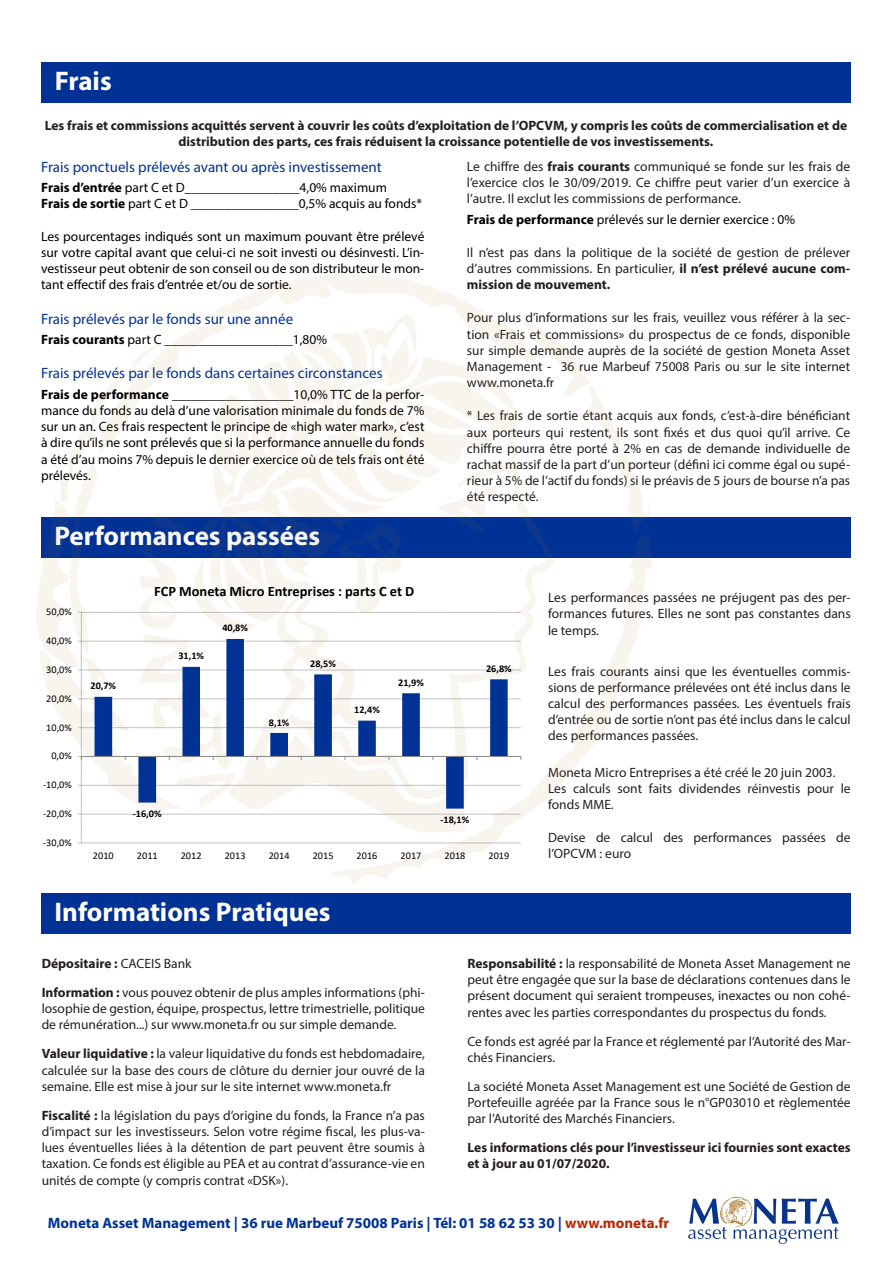
<style>
.page{position:relative;width:893px;height:1263px;background:#fff}
.page>*{position:absolute;margin:0;border:0;box-sizing:border-box;transform-origin:0 0}
.t1{font:700 27px "Myriad Pro";color:#fff}
.t2{font:15px "Myriad Pro";color:#003296}
.t3{font:700 15px "Myriad Pro";color:#003296}
.t4{font:700 14.4px "Calibri";color:#000}
.t5{font:13.5px/16.2px "Myriad Pro";color:#231f20;text-align:justify}
.t6{font:13.5px/16.2px "Myriad Pro";color:#000;text-align:justify}
.t7{font:700 13.5px/16.2px "Myriad Pro";color:#231f20}
.t8{font:10.2px "Calibri";color:#000}
.t9{font:700 10.2px "Calibri";color:#000}
.s1{font-weight:700}
.s2{font-weight:400}
.s3{color:#bf2500}
</style>
<div class="page">
<div style="left:42px;top:63px;width:809px;height:40px;background:#003296"></div>
<div style="left:42px;top:517px;width:809px;height:41px;background:#003296"></div>
<div style="left:42px;top:893px;width:809px;height:40px;background:#003296"></div>
<svg style="left:688px;top:1196px;width:151px;height:48px"></svg>
<svg style="left:331px;top:844px;width:161px;height:40px"></svg>
<svg style="left:37px;top:274px;width:616px;height:570px"></svg>
<p class="t1" style="left:55px;top:64px;width:59px">Frais</p>
<p class="t7" style="left:45px;top:117px;width:804px;text-align:center">Les frais et commissions acquittés servent à couvrir les coûts d’exploitation de l’OPCVM, y compris les coûts de commercialisation et de distribution des parts, ces frais réduisent la croissance potentielle de vos investissements.</p>
<p class="t2" style="left:41px;top:157px;width:342px">Frais ponctuels prélevés avant ou après investissement</p>
<p class="t6" style="left:41px;top:179px;width:347px"><span class="s1">Frais d’entrée</span> part C et D_________________4,0% maximum</p>
<p class="t6" style="left:41px;top:196px;width:382px"><span class="s1">Frais de sortie</span> part C et D ________________0,5% acquis au fonds*</p>
<p class="t6" style="left:41px;top:228px;width:385px">Les pourcentages indiqués sont un maximum pouvant être prélevé sur votre capital avant que celui-ci ne soit investi ou désinvesti. L’in&shy;vestisseur peut obtenir de son conseil ou de son distributeur le mon&shy;tant effectif des frais d’entrée et/ou de sortie.</p>
<p class="t2" style="left:41px;top:309px;width:254px">Frais prélevés par le fonds sur une année</p>
<p class="t6" style="left:41px;top:331px;width:287px"><span class="s1">Frais courants</span> part C ___________________1,80%</p>
<p class="t2" style="left:41px;top:364px;width:343px">Frais prélevés par le fonds dans certaines circonstances</p>
<p class="t6" style="left:41px;top:386px;width:385px"><span class="s1">Frais de performance</span> __________________10,0% TTC de la perfor&shy;mance du fonds au delà d’une valorisation minimale du fonds de 7% sur un an. Ces frais respectent le principe de «high water mark», c’est à dire qu’ils ne sont prélevés que si la performance annuelle du fonds a été d’au moins 7% depuis le dernier exercice où de tels frais ont été prélevés.</p>
<p class="t1" style="left:54px;top:518px;width:267px">Performances passées</p>
<p class="t5" style="left:467px;top:158px;width:385px">Le chiffre des <span class="s1">frais courants</span> communiqué se fonde sur les frais de l’exercice clos le 30/09/2019. Ce chiffre peut varier d’un exercice à l’autre. Il exclut les commissions de performance.</p>
<p class="t6" style="left:467px;top:211px;width:330px"><span class="s1">Frais de performance</span> prélevés sur le dernier exercice : 0%</p>
<p class="t5" style="left:467px;top:244px;width:385px">Il n’est pas dans la politique de la société de gestion de prélever d’autres commissions. En particulier, <span class="s1">il n’est prélevé aucune com&shy;mission de mouvement.</span></p>
<p class="t5" style="left:467px;top:309px;width:385px">Pour plus d’informations sur les frais, veuillez vous référer à la sec&shy;tion «Frais et commissions» du prospectus de ce fonds, disponible sur simple demande auprès de la société de gestion Moneta Asset Management - 36 rue Marbeuf 75008 Paris ou sur le site internet www.moneta.fr</p>
<p class="t5" style="left:467px;top:407px;width:385px">* Les frais de sortie étant acquis aux fonds, c’est-à-dire bénéficiant aux porteurs qui restent, ils sont fixés et dus quoi qu’il arrive. Ce chiffre pourra être porté à 2% en cas de demande individuelle de rachat massif de la part d’un porteur (défini ici comme égal ou supé&shy;rieur à 5% de l’actif du fonds) si le préavis de 5 jours de bourse n’a pas été respecté.</p>
<p class="t8" style="left:46px;top:605px;width:27px">50,0%</p>
<p class="t8" style="left:46px;top:634px;width:27px">40,0%</p>
<p class="t8" style="left:46px;top:662px;width:27px">30,0%</p>
<p class="t8" style="left:46px;top:691px;width:27px">20,0%</p>
<p class="t8" style="left:46px;top:720px;width:27px">10,0%</p>
<p class="t8" style="left:51px;top:749px;width:22px">0,0%</p>
<p class="t8" style="left:43px;top:778px;width:30px">-10,0%</p>
<p class="t8" style="left:43px;top:806px;width:30px">-20,0%</p>
<p class="t8" style="left:43px;top:835px;width:30px">-30,0%</p>
<p class="t4" style="left:154px;top:581px;width:262px">FCP Moneta Micro Entreprises : parts C et D</p>
<p class="t9" style="left:91px;top:679px;width:27px">20,7%</p>
<p class="t9" style="left:178px;top:649px;width:27px">31,1%</p>
<p class="t9" style="left:222px;top:621px;width:27px">40,8%</p>
<p class="t9" style="left:269px;top:715px;width:22px">8,1%</p>
<p class="t9" style="left:310px;top:656px;width:27px">28,5%</p>
<p class="t9" style="left:354px;top:703px;width:27px">12,4%</p>
<p class="t9" style="left:398px;top:675px;width:27px">21,9%</p>
<p class="t9" style="left:486px;top:661px;width:27px">26,8%</p>
<p class="t9" style="left:133px;top:806px;width:30px">-16,0%</p>
<p class="t9" style="left:441px;top:812px;width:30px">-18,1%</p>
<p class="t8" style="left:93px;top:849px;width:22px">2010</p>
<p class="t8" style="left:137px;top:849px;width:22px">2011</p>
<p class="t8" style="left:181px;top:849px;width:22px">2012</p>
<p class="t8" style="left:225px;top:849px;width:22px">2013</p>
<p class="t8" style="left:269px;top:849px;width:22px">2014</p>
<p class="t8" style="left:313px;top:849px;width:22px">2015</p>
<p class="t8" style="left:357px;top:849px;width:22px">2016</p>
<p class="t8" style="left:401px;top:849px;width:22px">2017</p>
<p class="t8" style="left:445px;top:849px;width:22px">2018</p>
<p class="t8" style="left:488px;top:849px;width:22px">2019</p>
<p class="t5" style="left:548px;top:589px;width:304px">Les performances passées ne préjugent pas des per&shy;formances futures. Elles ne sont pas constantes dans le temps.</p>
<p class="t5" style="left:548px;top:663px;width:304px">Les frais courants ainsi que les éventuelles commis&shy;sions de performance prélevées ont été inclus dans le calcul des performances passées. Les éventuels frais d’entrée ou de sortie n’ont pas été inclus dans le calcul des performances passées.</p>
<p class="t5" style="left:548px;top:764px;width:289px">Moneta Micro Entreprises a été créé le 20 juin 2003.</p>
<p class="t5" style="left:548px;top:780px;width:304px">Les calculs sont faits dividendes réinvestis pour le fonds MME.</p>
<p class="t5" style="left:548px;top:829px;width:304px">Devise de calcul des performances passées de l’OPCVM : euro</p>
<p class="t1" style="left:54px;top:894px;width:278px">Informations Pratiques</p>
<p class="t7" style="left:42px;top:955px;width:151px">Dépositaire : <span class="s2">CACEIS Bank</span></p>
<p class="t5" style="left:42px;top:984px;width:385px"><span class="s1">Information :</span> vous pouvez obtenir de plus amples informations (phi&shy;losophie de gestion, équipe, prospectus, lettre trimestrielle, politique de rémunération...) sur www.moneta.fr ou sur simple demande.</p>
<p class="t5" style="left:42px;top:1045px;width:385px"><span class="s1">Valeur liquidative :</span> la valeur liquidative du fonds est hebdomadaire, calculée sur la base des cours de clôture du dernier jour ouvré de la semaine. Elle est mise à jour sur le site internet www.moneta.fr</p>
<p class="t5" style="left:42px;top:1107px;width:385px"><span class="s1">Fiscalité :</span> la législation du pays d’origine du fonds, la France n’a pas d’impact sur les investisseurs. Selon votre régime fiscal, les plus-va&shy;lues éventuelles liées à la détention de part peuvent être soumis à taxation. Ce fonds est éligible au PEA et au contrat d’assurance-vie en unités de compte (y compris contrat «DSK»).</p>
<p class="t5" style="left:467px;top:955px;width:385px"><span class="s1">Responsabilité :</span> la responsabilité de Moneta Asset Management ne peut être engagée que sur la base de déclarations contenues dans le présent document qui seraient trompeuses, inexactes ou non cohé&shy;rentes avec les parties correspondantes du prospectus du fonds.</p>
<p class="t5" style="left:467px;top:1033px;width:385px">Ce fonds est agréé par la France et réglementé par l’Autorité des Mar&shy;chés Financiers.</p>
<p class="t5" style="left:467px;top:1078px;width:385px">La société Moneta Asset Management est une Société de Gestion de Portefeuille agréée par la France sous le n°GP03010 et règlementée par l’Autorité des Marchés Financiers.</p>
<p class="t7" style="left:467px;top:1139px;width:385px">Les informations clés pour l’investisseur ici fournies sont exactes et à jour au 01/07/2020.</p>
<p class="t3" style="left:48px;top:1213px;width:623px">Moneta Asset Management | 36 rue Marbeuf 75008 Paris | Tél: 01 58 62 53 30 | <span class="s3">www.moneta.fr</span></p>
</div>
